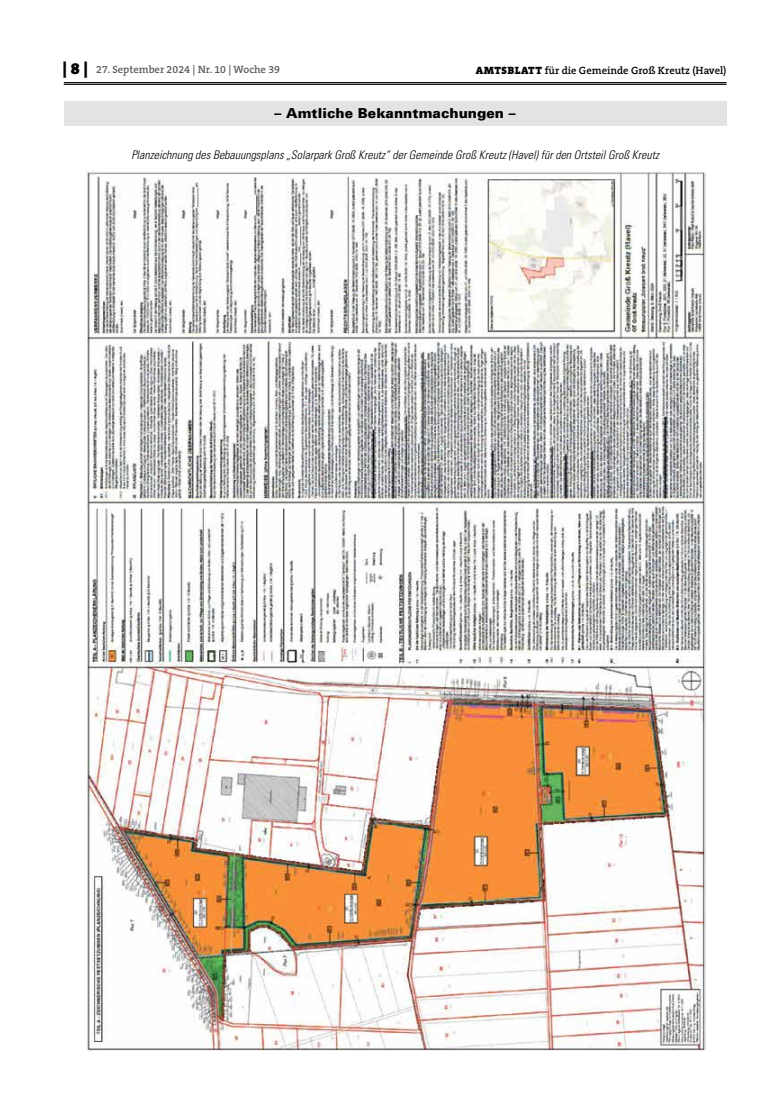
<style>
.page{position:relative;width:762px;height:1117px;background:#fff}
.page>*{position:absolute;margin:0;border:0;box-sizing:border-box;transform-origin:0 0}
.t1{font:900 13.75px "Univers 75";letter-spacing:.005em;color:#000}
.t2{font:italic 300 condensed 11.88px "Univers";color:#000}
.t3{font:600 10.62px "The Serif B W6";color:#000}
.t4{font:600 10.62px "The Serif B W6";color:#615c58}
.s1{font-family:"The Serif B W9";font-weight:900;font-size:16.25px;color:#000}
.s2{font-family:"The Serif B W9";font-weight:900}
</style>
<div class="page">
<hr style="left:64px;top:82px;width:662px;height:1px;background:#000">
<hr style="left:64px;top:84px;width:662px;height:1px;background:#000">
<div style="left:64px;top:101px;width:662px;height:25px;background:#e3e3e2"></div>
<img style="left:85px;top:170px;width:620px;height:880px">
<p class="t4" style="left:63px;top:63px;width:219px"><span class="s1">| 8 |</span> 27. September 2024 | Nr. 10 | Woche 39</p>
<p class="t3" style="left:476px;top:63px;width:252px"><span class="s2">AMTSBLATT</span> für die Gemeinde Groß Kreutz (Havel)</p>
<p class="t1" style="left:275px;top:104px;width:243px">– Amtliche Bekanntmachungen –</p>
<p class="t2" style="left:131px;top:147px;width:529px">Planzeichnung des Bebauungsplans „Solarpark Groß Kreutz“ der Gemeinde Groß Kreutz (Havel) für den Ortsteil Groß Kreutz</p>
</div>
